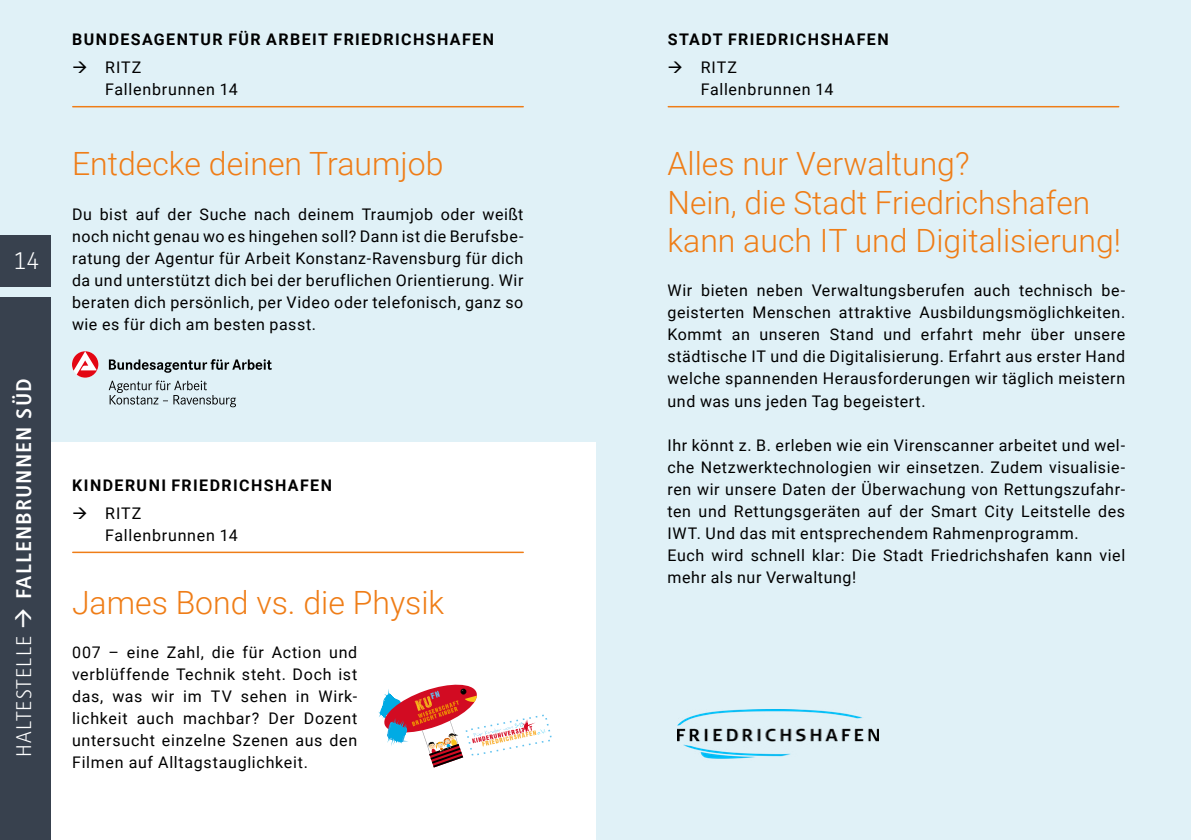
<style>
.page{position:relative;width:1191px;height:840px;background:#fff}
.page>*{position:absolute;margin:0;border:0;box-sizing:border-box;transform-origin:0 0}
.t1{font:300 32px/38.4px "Roboto";color:#ef7d17}
.t2{font:300 25.4px "Generis Sans Com";color:#fff}
.t3{font:700 22px "Generis Sans Com";letter-spacing:.05em;color:#fff}
.t4{font:300 22px "Generis Sans Com";letter-spacing:.05em;color:#fff}
.t5{font:16px/22px "Roboto";letter-spacing:.04em;color:#000;text-align:justify}
.t6{font:700 16px "Roboto";letter-spacing:.085em;color:#000}
.s1{font-weight:300}
.s2{font-weight:700}
</style>
<div class="page">
<div style="left:0;top:0;width:1191px;height:839px;background:#e0f1f7"></div>
<div style="left:43px;top:442px;width:552px;height:397px;background:#fff"></div>
<hr style="left:73px;top:106px;width:450px;height:1px;background:#ef7d17">
<hr style="left:668px;top:106px;width:450px;height:1px;background:#ef7d17">
<hr style="left:73px;top:551px;width:450px;height:1px;background:#ef7d17">
<svg style="left:379px;top:684px;width:172px;height:83px"></svg>
<div style="left:0;top:297px;width:51px;height:542px;background:#38414e"></div>
<div style="left:0;top:235px;width:51px;height:52px;background:#38414e"></div>
<svg style="left:109px;top:380px;width:127px;height:27px"></svg>
<svg style="left:109px;top:359px;width:163px;height:13px"></svg>
<svg style="left:72px;top:351px;width:26px;height:26px"></svg>
<img style="left:678px;top:709px;width:201px;height:50px">
<p class="t2" style="left:14px;top:246px;width:26px">14</p>
<p class="t3" style="left:12px;top:756px;width:380px;rotate:-90deg"><span class="s1">HALTESTELLE</span> → FALLENBRUNNEN SÜD</p>
<p class="t4" style="left:12px;top:696px;width:260px;rotate:-90deg">HALTESTELLE → <span class="s2">ZF FORUM</span></p>
<p class="t6" style="left:72px;top:28px;width:423px">BUNDESAGENTUR FÜR ARBEIT FRIEDRICHSHAFEN</p>
<p class="t5" style="left:105px;top:56px;width:134px;text-indent:-33px">→ RITZ<br>Fallenbrunnen 14</p>
<p class="t1" style="left:72px;top:144px;width:373px">Entdecke deinen Traumjob</p>
<p class="t5" style="left:72px;top:202px;width:453px">Du bist auf der Suche nach deinem Traumjob oder weißt noch nicht genau wo es hingehen soll? Dann ist die Berufsbe&shy;ratung der Agentur für Arbeit Konstanz-Ravensburg für dich da und unterstützt dich bei der beruflichen Orientierung. Wir beraten dich persönlich, per Video oder telefonisch, ganz so wie es für dich am besten passt.</p>
<p class="t6" style="left:72px;top:473px;width:261px">KINDERUNI FRIEDRICHSHAFEN</p>
<p class="t5" style="left:105px;top:501px;width:134px;text-indent:-33px">→ RITZ<br>Fallenbrunnen 14</p>
<p class="t1" style="left:72px;top:581px;width:374px">James Bond vs. die Physik</p>
<p class="t5" style="left:72px;top:640px;width:287px">007 – eine Zahl, die für Action und verblüffende Technik steht. Doch ist das, was wir im TV sehen in Wirk&shy;lichkeit auch machbar? Der Dozent untersucht einzelne Szenen aus den Filmen auf Alltagstauglichkeit.</p>
<p class="t6" style="left:668px;top:28px;width:222px">STADT FRIEDRICHSHAFEN</p>
<p class="t5" style="left:701px;top:56px;width:134px;text-indent:-33px">→ RITZ<br>Fallenbrunnen 14</p>
<p class="t1" style="left:667px;top:144px;width:303px">Alles nur Verwaltung?</p>
<p class="t1" style="left:667px;top:182px;width:455px">Nein, die Stadt Friedrichshafen kann auch IT und Digitalisierung!</p>
<p class="t5" style="left:667px;top:279px;width:459px">Wir bieten neben Verwaltungsberufen auch technisch be&shy;geisterten Menschen attraktive Ausbildungsmöglichkeiten.<br>Kommt an unseren Stand und erfahrt mehr über unsere städtische IT und die Digitalisierung. Erfahrt aus erster Hand welche spannenden Herausforderungen wir täglich meistern und was uns jeden Tag begeistert.</p>
<p class="t5" style="left:667px;top:433px;width:459px">Ihr könnt z. B. erleben wie ein Virenscanner arbeitet und wel&shy;che Netzwerktechnologien wir einsetzen. Zudem visualisie&shy;ren wir unsere Daten der Überwachung von Rettungszufahr&shy;ten und Rettungsgeräten auf der Smart City Leitstelle des IWT. Und das mit entsprechendem Rahmenprogramm.</p>
<p class="t5" style="left:667px;top:543px;width:459px">Euch wird schnell klar: Die Stadt Friedrichshafen kann viel mehr als nur Verwaltung!</p>
</div>
